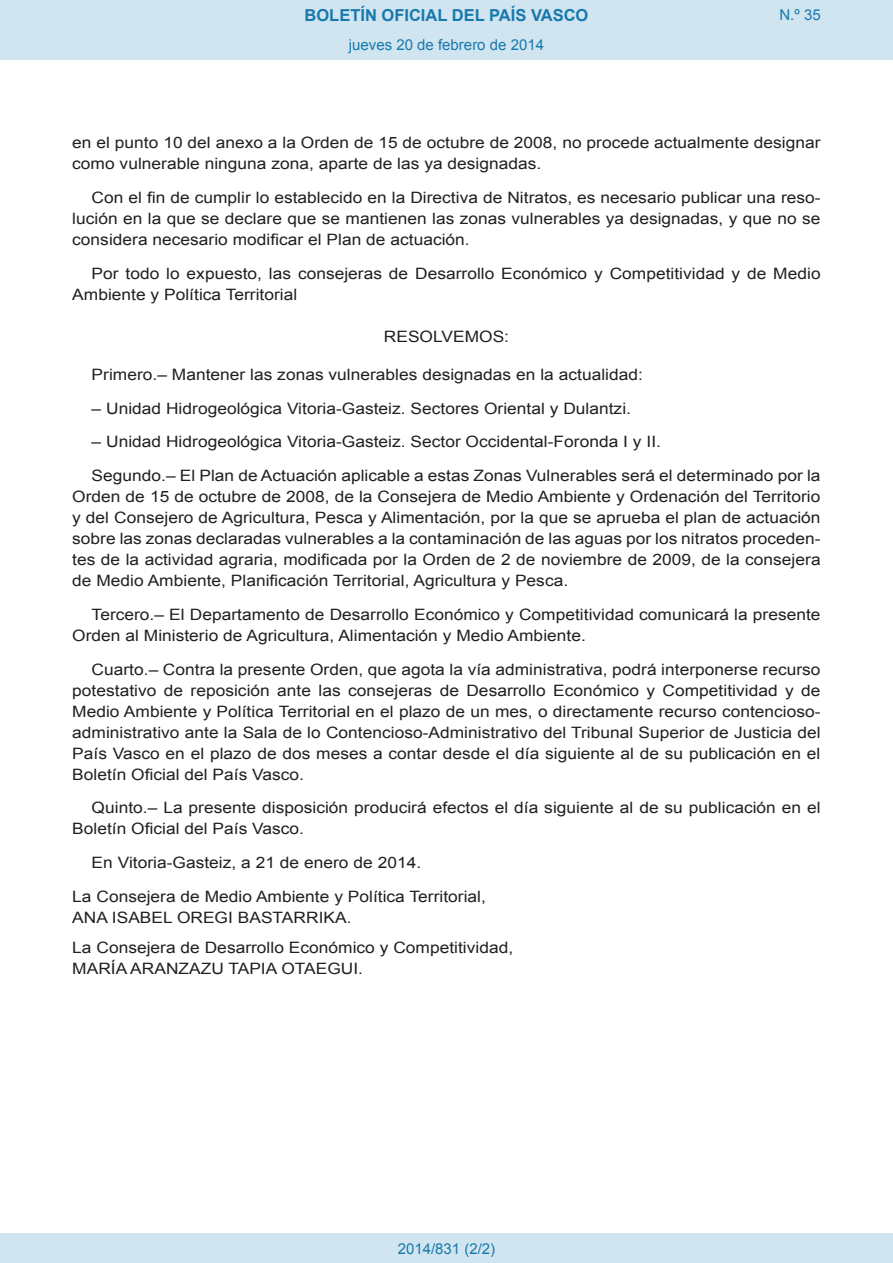
<style>
.page{position:relative;width:893px;height:1263px;background:#fff}
.page>*{position:absolute;margin:0;border:0;box-sizing:border-box;transform-origin:0 0}
.t1{font:700 16.5px "Arial";color:#1879ad}
.BOPVDetalle{font:15.6px/21px "Arial";color:#231f20;scale:1.11 1}
.BOPVFirmaPuesto{font:15.6px "Arial";color:#231f20;scale:1.11 1}
.BOPVFirmaNombre{font:15.6px "Arial";color:#231f20;scale:1.11 1}
.BOPVFirmaLugFec{font:15.6px "Arial";color:#231f20;scale:1.11 1}
.BOPVClave{font:15.6px "Arial";color:#231f20;scale:1.11 1}
.Paginacion_Centro{font:15px "Arial";color:#1879ad}
</style>
<div class="page">
<div style="left:0;top:0;width:893px;height:60px;background:#d0e5f0"></div>
<div style="left:0;top:1233px;width:893px;height:30px;background:#d0e5f0"></div>
<p class="t1" style="left:305px;top:4px;width:285px">BOLETÍN OFICIAL DEL PAÍS VASCO</p>
<p class="Paginacion_Centro" style="left:349px;top:35px;width:197px">jueves 20 de febrero de 2014</p>
<p class="Paginacion_Centro" style="left:779px;top:5px;width:43px">N.º 35</p>
<p class="BOPVDetalle" style="left:72px;top:132px;width:676px">en el punto 10 del anexo a la Orden de 15 de octubre de 2008, no procede actualmente designar como vulnerable ninguna zona, aparte de las ya designadas.</p>
<p class="BOPVDetalle" style="left:72px;top:187px;width:676px;text-align:justify;text-indent:19px">Con el fin de cumplir lo establecido en la Directiva de Nitratos, es necesario publicar una reso&shy;lución en la que se declare que se mantienen las zonas vulnerables ya designadas, y que no se considera necesario modificar el Plan de actuación.</p>
<p class="BOPVDetalle" style="left:72px;top:263px;width:676px;text-indent:19px">Por todo lo expuesto, las consejeras de Desarrollo Económico y Competitividad y de Medio<br>Ambiente y Política Territorial</p>
<p class="BOPVClave" style="left:384px;top:326px;width:114px">RESOLVEMOS:</p>
<p class="BOPVDetalle" style="left:92px;top:364px;width:498px">Primero.– Mantener las zonas vulnerables designadas en la actualidad:</p>
<p class="BOPVDetalle" style="left:92px;top:398px;width:487px">– Unidad Hidrogeológica Vitoria-Gasteiz. Sectores Oriental y Dulantzi.</p>
<p class="BOPVDetalle" style="left:92px;top:432px;width:514px">– Unidad Hidrogeológica Vitoria-Gasteiz. Sector Occidental-Foronda I y II.</p>
<p class="BOPVDetalle" style="left:72px;top:465px;width:676px;text-align:justify;text-indent:19px">Segundo.– El Plan de Actuación aplicable a estas Zonas Vulnerables será el determinado por la Orden de 15 de octubre de 2008, de la Consejera de Medio Ambiente y Ordenación del Territorio y del Consejero de Agricultura, Pesca y Alimentación, por la que se aprueba el plan de actuación sobre las zonas declaradas vulnerables a la contaminación de las aguas por los nitratos proceden&shy;tes de la actividad agraria, modificada por la Orden de 2 de noviembre de 2009, de la consejera de Medio Ambiente, Planificación Territorial, Agricultura y Pesca.</p>
<p class="BOPVDetalle" style="left:72px;top:604px;width:676px;text-indent:19px">Tercero.– El Departamento de Desarrollo Económico y Competitividad comunicará la presente<br>Orden al Ministerio de Agricultura, Alimentación y Medio Ambiente.</p>
<p class="BOPVDetalle" style="left:72px;top:659px;width:676px;text-align:justify;text-indent:19px">Cuarto.– Contra la presente Orden, que agota la vía administrativa, podrá interponerse recurso potestativo de reposición ante las consejeras de Desarrollo Económico y Competitividad y de Medio Ambiente y Política Territorial en el plazo de un mes, o directamente recurso contencioso&shy;administrativo ante la Sala de lo Contencioso-Administrativo del Tribunal Superior de Justicia del País Vasco en el plazo de dos meses a contar desde el día siguiente al de su publicación en el Boletín Oficial del País Vasco.</p>
<p class="BOPVDetalle" style="left:72px;top:798px;width:676px;text-indent:19px">Quinto.– La presente disposición producirá efectos el día siguiente al de su publicación en el<br>Boletín Oficial del País Vasco.</p>
<p class="BOPVFirmaLugFec" style="left:92px;top:852px;width:298px">En Vitoria-Gasteiz, a 21 de enero de 2014.</p>
<p class="BOPVFirmaPuesto" style="left:72px;top:886px;width:374px">La Consejera de Medio Ambiente y Política Territorial,</p>
<p class="BOPVFirmaNombre" style="left:72px;top:907px;width:253px">ANA ISABEL OREGI BASTARRIKA.</p>
<p class="BOPVFirmaPuesto" style="left:72px;top:937px;width:399px">La Consejera de Desarrollo Económico y Competitividad,</p>
<p class="BOPVFirmaNombre" style="left:72px;top:958px;width:263px">MARÍA ARANZAZU TAPIA OTAEGUI.</p>
<p class="Paginacion_Centro" style="left:398px;top:1238px;width:99px">2014/831 (2/2)</p>
</div>
